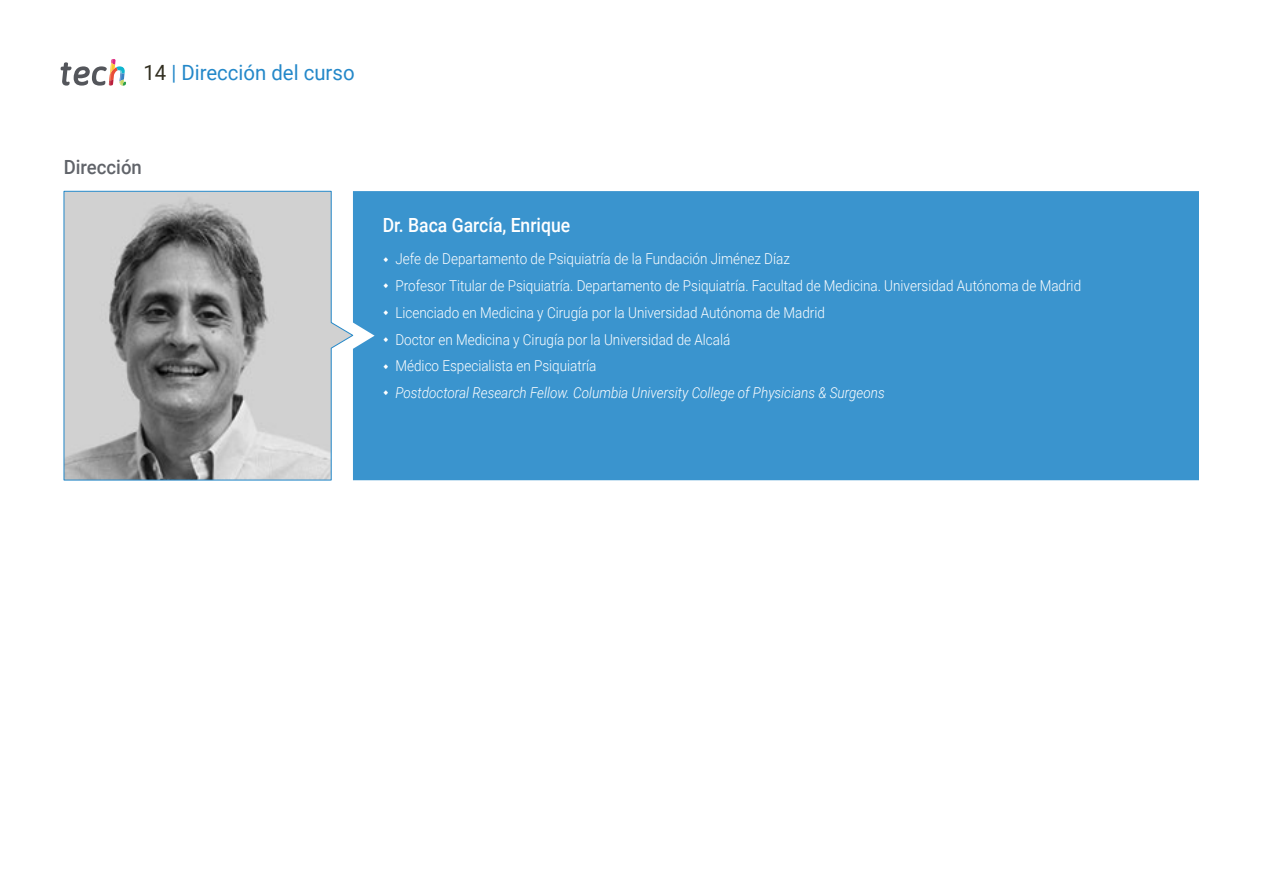
<style>
.page{position:relative;width:1263px;height:893px;background:#fff}
.page>*{position:absolute;margin:0;border:0;box-sizing:border-box;transform-origin:0 0}
.t1{font:21px "Roboto";color:#2488c9}
.t2{font:500 19.5px "Roboto";color:#fff;scale:.9 1}
.t3{font:500 19.5px "Roboto";color:#61646a;scale:.95 1}
.t4{font:300 15px/26.7px "Roboto";color:#fff;scale:.9 1}
.t5{font:italic 300 15px "Roboto";color:#fff;scale:.9 1}
.s1{color:#312e20}
</style>
<div class="page">
<svg style="left:61px;top:59px;width:65px;height:27px"></svg>
<div style="left:353px;top:191px;width:846px;height:289px;background:#3a94ce"></div>
<svg style="left:64px;top:191px;width:289px;height:289px;background:#aeafaf"></svg>
<svg style="left:384px;top:257px;width:4px;height:5px"></svg>
<svg style="left:384px;top:283px;width:4px;height:5px"></svg>
<svg style="left:384px;top:310px;width:4px;height:5px"></svg>
<svg style="left:384px;top:337px;width:4px;height:5px"></svg>
<svg style="left:384px;top:364px;width:4px;height:5px"></svg>
<svg style="left:384px;top:390px;width:4px;height:5px"></svg>
<h1 class="t1" style="left:144px;top:57px;width:213px"><span class="s1">14</span> | Dirección del curso</h1>
<h2 class="t3" style="left:64px;top:153px;width:84px">Dirección</h2>
<h2 class="t2" style="left:383px;top:212px;width:210px">Dr. Baca García, Enrique</h2>
<p class="t4" style="left:395px;top:245px;width:763px">Jefe de Departamento de Psiquiatría de la Fundación Jiménez Díaz<br>Profesor Titular de Psiquiatría. Departamento de Psiquiatría. Facultad de Medicina. Universidad Autónoma de Madrid Licenciado en Medicina y Cirugía por la Universidad Autónoma de Madrid<br>Doctor en Medicina y Cirugía por la Universidad de Alcalá<br>Médico Especialista en Psiquiatría</p>
<p class="t5" style="left:395px;top:382px;width:545px">Postdoctoral Research Fellow. Columbia University College of Physicians &amp; Surgeons</p>
</div>
